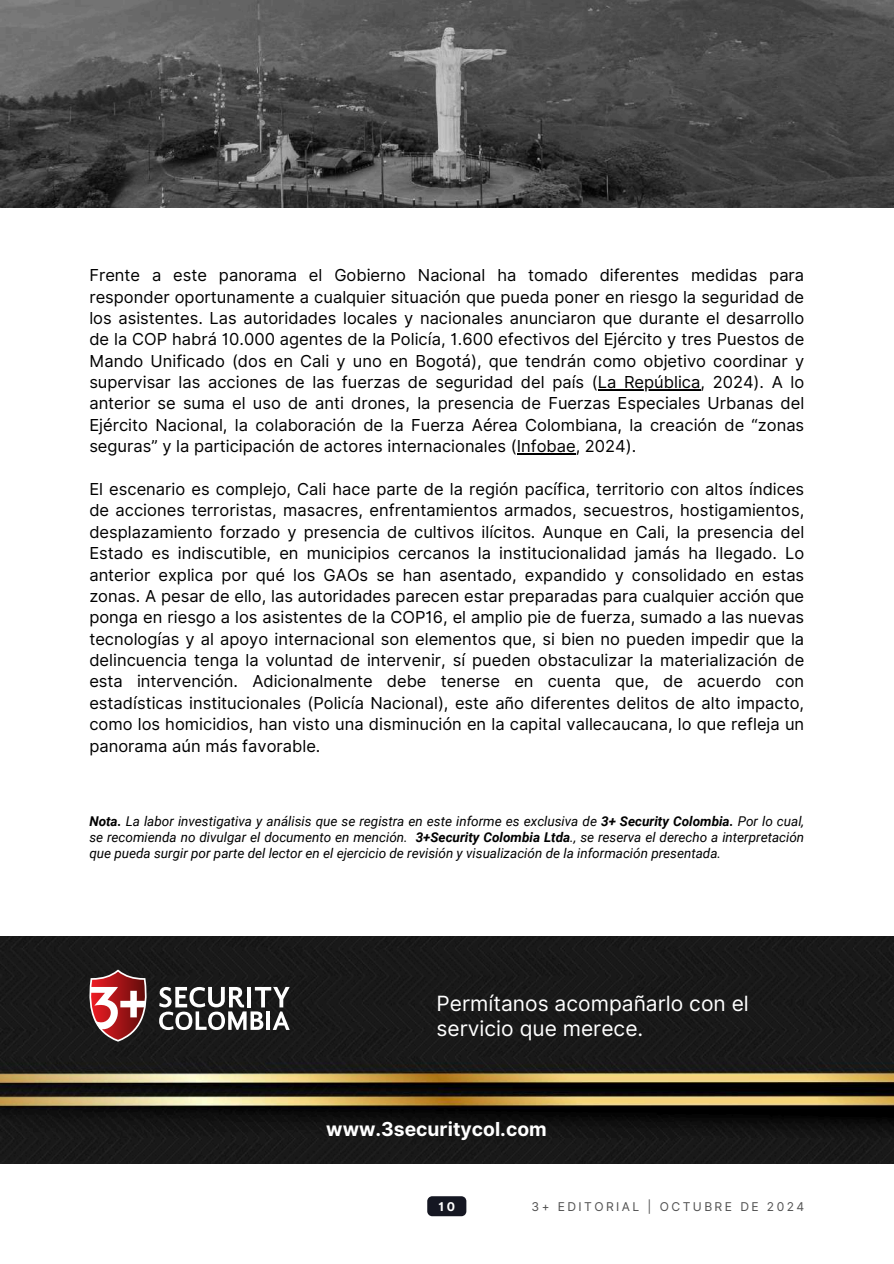
<style>
.page{position:relative;width:894px;height:1264px;background:#fff}
.page>*{position:absolute;margin:0;border:0;box-sizing:border-box;transform-origin:0 0}
.t1{font:21px/24.8px "Inter";color:#fff}
.t2{font:700 19.35px "Inter";color:#fff}
.t3{font:16.5px/21.3px "Inter";color:#000;text-align:justify}
.t4{font:italic 13.5px/15.8px "Roboto";color:#000;text-align:justify}
.t5{font:12.15px "Inter";letter-spacing:.2em;color:#515151}
.t6{font:700 12.15px "Inter";color:#fff}
.s1{font-weight:700}
</style>
<div class="page">
<img style="left:0;top:936px;width:893px;height:227px">
<svg style="left:159px;top:986px;width:130px;height:44px"></svg>
<svg style="left:89px;top:969px;width:59px;height:72px"></svg>
<img style="left:0;top:0;width:893px;height:207px">
<svg style="left:427px;top:1196px;width:39px;height:20px"></svg>
<hr style="left:597px;top:389px;width:103px;height:1px;background:#000">
<hr style="left:516px;top:453px;width:59px;height:1px;background:#000">
<p class="t3" style="left:89px;top:264px;width:716px">Frente a este panorama el Gobierno Nacional ha tomado diferentes medidas para responder oportunamente a cualquier situación que pueda poner en riesgo la seguridad de los asistentes. Las autoridades locales y nacionales anunciaron que durante el desarrollo de la COP habrá 10.000 agentes de la Policía, 1.600 efectivos del Ejército y tres Puestos de Mando Unificado (dos en Cali y uno en Bogotá), que tendrán como objetivo coordinar y supervisar las acciones de las fuerzas de seguridad del país (La República, 2024). A lo anterior se suma el uso de anti drones, la presencia de Fuerzas Especiales Urbanas del Ejército Nacional, la colaboración de la Fuerza Aérea Colombiana, la creación de “zonas seguras” y la participación de actores internacionales (Infobae, 2024).</p>
<p class="t3" style="left:89px;top:478px;width:716px">El escenario es complejo, Cali hace parte de la región pacífica, territorio con altos índices de acciones terroristas, masacres, enfrentamientos armados, secuestros, hostigamientos, desplazamiento forzado y presencia de cultivos ilícitos. Aunque en Cali, la presencia del Estado es indiscutible, en municipios cercanos la institucionalidad jamás ha llegado. Lo anterior explica por qué los GAOs se han asentado, expandido y consolidado en estas zonas. A pesar de ello, las autoridades parecen estar preparadas para cualquier acción que ponga en riesgo a los asistentes de la COP16, el amplio pie de fuerza, sumado a las nuevas tecnologías y al apoyo internacional son elementos que, si bien no pueden impedir que la delincuencia tenga la voluntad de intervenir, sí pueden obstaculizar la materialización de esta intervención. Adicionalmente debe tenerse en cuenta que, de acuerdo con estadísticas institucionales (Policía Nacional), este año diferentes delitos de alto impacto, como los homicidios, han visto una disminución en la capital vallecaucana, lo que refleja un panorama aún más favorable.</p>
<p class="t4" style="left:89px;top:814px;width:716px"><span class="s1">Nota.</span> La labor investigativa y análisis que se registra en este informe es exclusiva de <span class="s1">3+ Security Colombia.</span> Por lo cual, se recomienda no divulgar el documento en mención. <span class="s1">3+Security Colombia Ltda</span>., se reserva el derecho a interpretación que pueda surgir por parte del lector en el ejercicio de revisión y visualización de la información presentada.</p>
<p class="t1" style="left:436px;top:990px;width:314px">Permítanos acompañarlo con el servicio que merece.</p>
<p class="t2" style="left:326px;top:1117px;width:222px">www.3securitycol.com</p>
<p class="t6" style="left:438px;top:1199px;width:18px">10</p>
<p class="t5" style="left:531px;top:1199px;width:274px">3+ EDITORIAL | OCTUBRE DE 2024</p>
</div>
